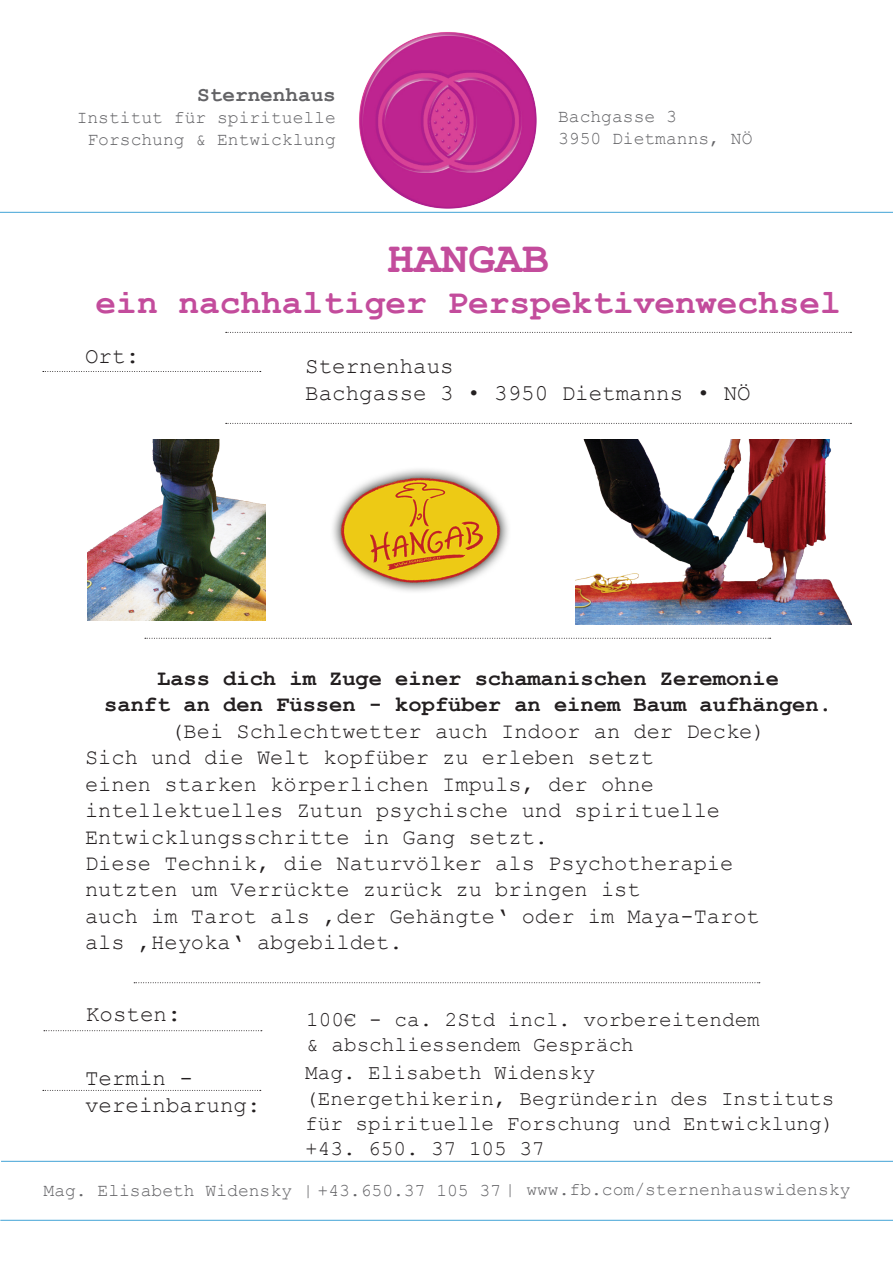
<style>
.page{position:relative;width:893px;height:1263px;background:#fff}
.page>*{position:absolute;margin:0;border:0;box-sizing:border-box;transform-origin:0 0}
.t1{font:700 45px "Courier New";color:#c34c9c}
.t2{font:700 34.5px "Courier New";color:#c34c9c}
.t3{font:22.5px/27px "Courier New";color:#231f20}
.t4{font:22.05px/26.4px "Courier New";color:#231f20}
.t5{font:700 22.05px/26.4px "Courier New";color:#231f20;text-align:center}
.t6{font:21px/25.2px "Courier New";color:#231f20}
.t7{font:700 21px "Courier New";color:#636366}
.t8{font:18px/21.6px "Courier New";color:#636366}
.s1{font-size:24px}
</style>
<div class="page">
<img style="left:356px;top:32px;width:183px;height:180px">
<hr style="left:0;top:212px;width:893px;height:1px;background:#41a3d6">
<hr style="left:0;top:1220px;width:893px;height:1px;background:#41a3d6">
<hr style="left:1px;top:1161px;width:892px;height:1px;background:#41a3d6">
<svg style="left:226px;top:332px;width:625px;height:1px"></svg>
<svg style="left:145px;top:638px;width:626px;height:1px"></svg>
<svg style="left:44px;top:1030px;width:218px;height:1px"></svg>
<img style="left:332px;top:469px;width:177px;height:123px">
<svg style="left:226px;top:423px;width:625px;height:1px"></svg>
<svg style="left:43px;top:371px;width:218px;height:1px"></svg>
<svg style="left:134px;top:982px;width:626px;height:1px"></svg>
<img style="left:88px;top:440px;width:178px;height:180px">
<svg style="left:43px;top:1090px;width:218px;height:1px"></svg>
<img style="left:575px;top:440px;width:276px;height:184px">
<p class="t7" style="left:197px;top:82px;width:140px">Sternenhaus</p>
<p class="t8" style="left:77px;top:106px;width:261px;text-align:center">Institut für spirituelle<br>Forschung &amp; Entwicklung</p>
<p class="t8" style="left:558px;top:105px;width:196px">Bachgasse 3<br>3950 Dietmanns, NÖ</p>
<h1 class="t1" style="left:387px;top:230px;width:163px">HANGAB</h1>
<h2 class="t2" style="left:96px;top:281px;width:747px">ein nachhaltiger Perspektivenwechsel</h2>
<p class="t3" style="left:85px;top:342px;width:56px">Ort<span class="s1">:</span></p>
<p class="t3" style="left:305px;top:351px;width:447px">Sternenhaus<br>Bachgasse 3 • 3950 Dietmanns • NÖ</p>
<p class="t5" style="left:104px;top:664px;width:729px">Lass dich im Zuge einer schamanischen Zeremonie<br>sanft an den Füssen - kopfüber an einem Baum aufhängen.</p>
<p class="t4" style="left:85px;top:717px;width:682px;text-indent:85px">(Bei Schlechtwetter auch Indoor an der Decke)<br>Sich und die Welt kopfüber zu erleben setzt<br>einen starken körperlichen Impuls, der ohne intellektuelles Zutun psychische und spirituelle Entwicklungsschritte in Gang setzt.<br>Diese Technik, die Naturvölker als Psychotherapie nutzten um Verrückte zurück zu bringen ist<br>auch im Tarot als ‚der Gehängte‘ oder im Maya-Tarot als ‚Heyoka‘ abgebildet.</p>
<p class="t3" style="left:86px;top:1000px;width:97px">Kosten<span class="s1">:</span></p>
<p class="t6" style="left:306px;top:1006px;width:455px">100€ - ca. 2Std incl. vorbereitendem &amp; abschliessendem Gespräch</p>
<p class="t3" style="left:85px;top:1064px;width:177px">Termin - vereinbarung:</p>
<p class="t6" style="left:305px;top:1060px;width:531px">Mag. Elisabeth Widensky<br>(Energethikerin, Begründerin des Instituts für spirituelle Forschung und Entwicklung) +43. 650. 37 105 37</p>
<p class="t8" style="left:44px;top:1179px;width:808px">Mag. Elisabeth Widensky | +43.650.37 105 37 | www.fb.com/sternenhauswidensky</p>
</div>
